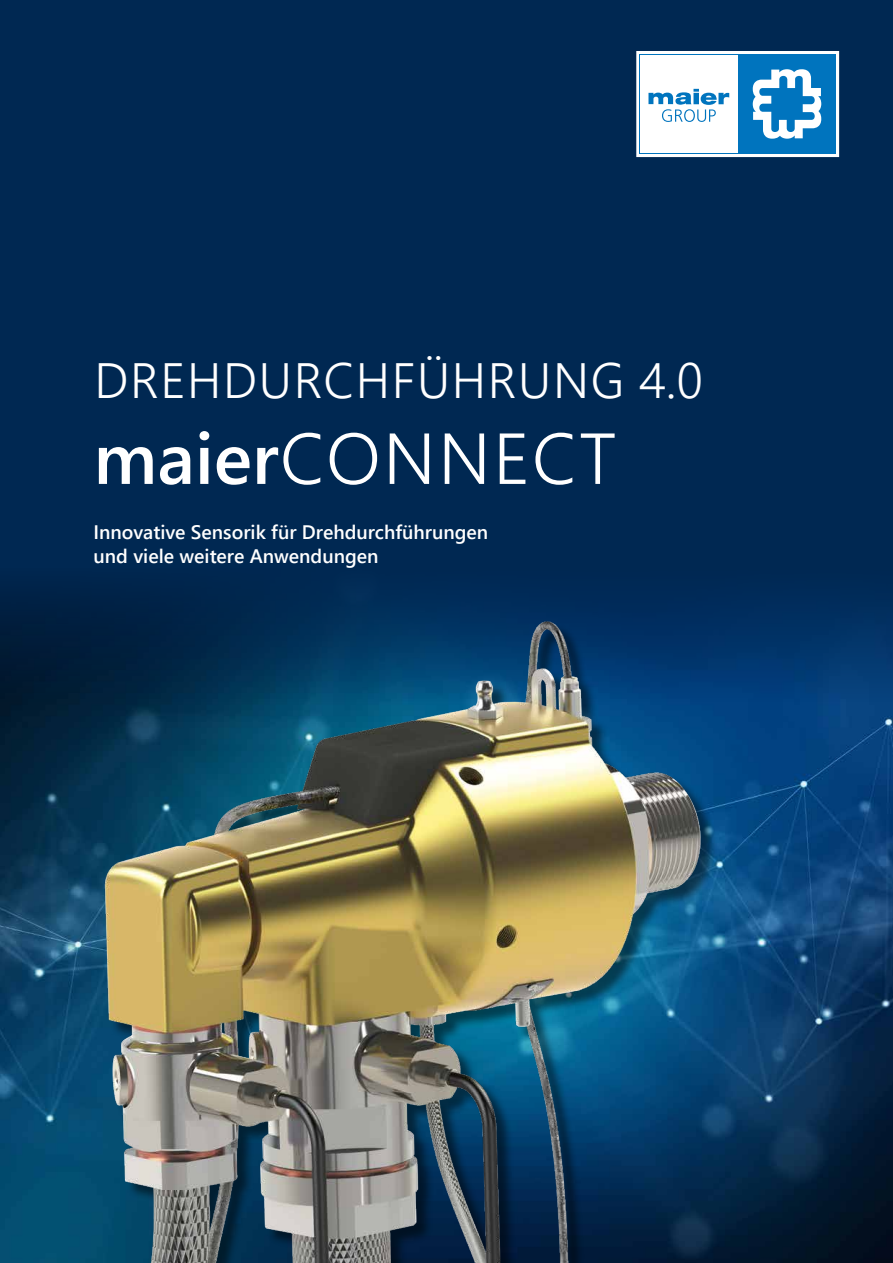
<style>
.page{position:relative;width:893px;height:1263px;background:#002852}
.page>*{position:absolute;margin:0;border:0;box-sizing:border-box;transform-origin:0 0}
.t1{font:300 72px "Segoe UI";letter-spacing:.035em;color:#fff}
.t2{font:300 49.5px "Segoe UI";letter-spacing:.035em;color:#fff}
.t3{font:600 19.5px/23.4px "Segoe UI";color:#fff}
.s1{font-weight:600}
</style>
<div class="page">
<svg style="left:636px;top:51px;width:203px;height:106px;background:#96c5e4"></svg>
<img style="left:1px;top:702px;width:892px;height:561px">
<svg style="left:1px;top:592px;width:892px;height:110px"></svg>
<img style="left:60px;top:620px;width:737px;height:643px">
<h2 class="t2" style="left:94px;top:333px;width:610px">DREHDURCHFÜHRUNG 4.0</h2>
<h1 class="t1" style="left:94px;top:390px;width:524px"><span class="s1">maier</span>CONNECT</h1>
<p class="t3" style="left:94px;top:519px;width:396px">Innovative Sensorik für Drehdurchführungen und viele weitere Anwendungen</p>
</div>
